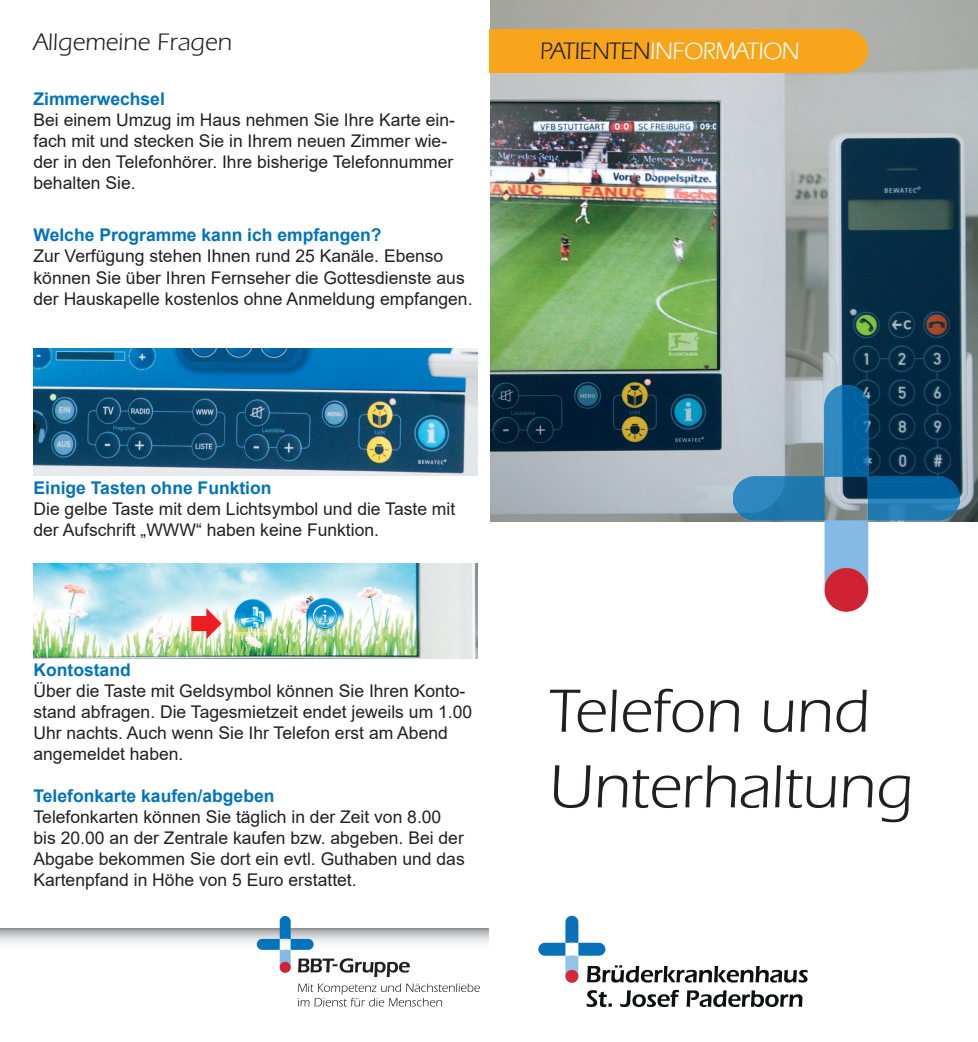
<style>
.page{position:relative;width:978px;height:1042px;background:#fff}
.page>*{position:absolute;margin:0;border:0;box-sizing:border-box;transform-origin:0 0}
.t1{font:63px/75.6px "ITC Eras LT";color:#231f20}
.t2{font:24.5px "ITC Eras LT";letter-spacing:-.025em;color:#fff}
.t3{font:24.5px "ITC Eras LT";color:#231f20}
.t4{font:17.5px/21px "Arial";color:#231f20}
.t5{font:700 17.5px "Arial";color:#0073bc}
.s1{color:#231f20}
</style>
<div class="page">
<img style="left:490px;top:0;width:487px;height:522px">
<img style="left:733px;top:386px;width:226px;height:226px">
<div style="left:496px;top:30px;width:372px;height:42px;background:#f9a51b;border-radius:21px"></div>
<div style="left:489px;top:30px;width:75px;height:43px;background:#f9a51b"></div>
<div style="left:540px;top:30px;width:308px;height:43px;background:#f9a51b"></div>
<img style="left:33px;top:563px;width:445px;height:95px">
<img style="left:33px;top:349px;width:445px;height:126px">
<svg style="left:586px;top:990px;width:26px;height:17px"></svg>
<svg style="left:620px;top:990px;width:59px;height:17px"></svg>
<svg style="left:686px;top:990px;width:116px;height:17px"></svg>
<svg style="left:538px;top:915px;width:269px;height:68px"></svg>
<div style="left:565px;top:970px;width:13px;height:13px;background:#d52937;border-radius:50%"></div>
<div style="left:0;top:928px;width:489px;height:22px;background:linear-gradient(to bottom,#acadaf,#fff)"></div>
<svg style="left:257px;top:916px;width:153px;height:61px"></svg>
<svg style="left:298px;top:983px;width:182px;height:23px"></svg>
<svg style="left:191px;top:608px;width:31px;height:31px"></svg>
<h2 class="t3" style="left:33px;top:29px;width:200px">Allgemeine Fragen</h2>
<p class="t5" style="left:33px;top:87px;width:133px">Zimmerwechsel</p>
<p class="t4" style="left:33px;top:109px;width:423px">Bei einem Umzug im Haus nehmen Sie Ihre Karte ein&shy;fach mit und stecken Sie in Ihrem neuen Zimmer wie&shy;der in den Telefonhörer. Ihre bisherige Telefonnummer behalten Sie.</p>
<p class="t5" style="left:33px;top:223px;width:349px">Welche Programme kann ich empfangen?</p>
<p class="t4" style="left:33px;top:246px;width:440px">Zur Verfügung stehen Ihnen rund 25 Kanäle. Ebenso können Sie über Ihren Fernseher die Gottesdienste aus der Hauskapelle kostenlos ohne Anmeldung empfangen.</p>
<p class="t5" style="left:33px;top:476px;width:239px">Einige Tasten ohne Funktion</p>
<p class="t4" style="left:33px;top:498px;width:423px">Die gelbe Taste mit dem Lichtsymbol und die Taste mit der Aufschrift „WWW“ haben keine Funktion.</p>
<p class="t5" style="left:33px;top:657px;width:99px">Kontostand</p>
<p class="t4" style="left:33px;top:680px;width:440px">Über die Taste mit Geldsymbol können Sie Ihren Konto&shy;stand abfragen. Die Tagesmietzeit endet jeweils um 1.00<br>Uhr nachts. Auch wenn Sie Ihr Telefon erst am Abend angemeldet haben.</p>
<p class="t5" style="left:33px;top:783px;width:242px">Telefonkarte kaufen/abgeben</p>
<p class="t4" style="left:33px;top:806px;width:432px">Telefonkarten können Sie täglich in der Zeit von 8.00 bis 20.00 an der Zentrale kaufen bzw. abgeben. Bei der Abgabe bekommen Sie dort ein evtl. Guthaben und das Kartenpfand in Höhe von 5 Euro erstattet.</p>
<h2 class="t2" style="left:540px;top:38px;width:261px"><span class="s1">PATIENTEN</span>INFORMATION</h2>
<h1 class="t1" style="left:549px;top:674px;width:365px">Telefon und<br>Unterhaltung</h1>
</div>
